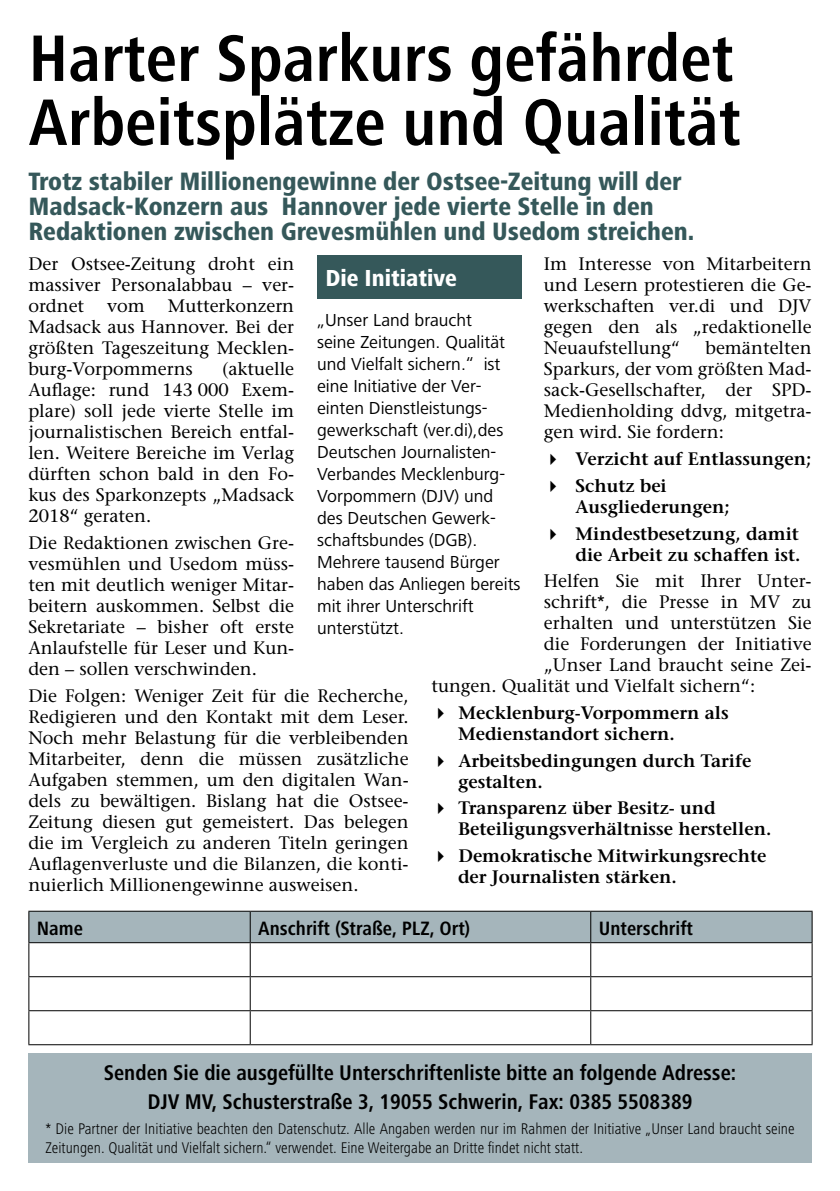
<style>
.page{position:relative;width:840px;height:1191px;background:#fff}
.page>*{position:absolute;margin:0;border:0;box-sizing:border-box;transform-origin:0 0}
.t1{font:700 condensed 68px/64px "Frutiger Next LT";color:#000}
.t2{font:800 condensed 26px/25px "Frutiger Next LT";color:#35585a}
.t3{font:800 condensed 24px "Frutiger Next LT";color:#fff}
.t4{font:700 condensed 22px/28.8px "Frutiger Next LT";color:#000;text-align:center}
.t5{font:700 condensed 20px "Frutiger Next LT";color:#000}
.t6{font:18px/21px "Stone Serif";color:#000;text-align:justify}
.t7{font:18px/22px "Frutiger Next LT";color:#000}
.t8{font:600 18px/21px "Stone Serif";color:#000}
.t9{font:300 condensed 16px/19.2px "Frutiger Next LT";color:#000}
</style>
<div class="page">
<div style="left:317px;top:255px;width:204px;height:43px;background:#35585a"></div>
<div style="left:29px;top:911px;width:782px;height:31px;background:#a5b5bb"></div>
<hr style="left:28px;top:943px;width:1px;height:33px;background:#000">
<hr style="left:249px;top:943px;width:1px;height:33px;background:#000">
<hr style="left:590px;top:943px;width:1px;height:33px;background:#000">
<hr style="left:811px;top:943px;width:1px;height:33px;background:#000">
<hr style="left:28px;top:976px;width:222px;height:1px;background:#000">
<hr style="left:28px;top:977px;width:1px;height:33px;background:#000">
<hr style="left:250px;top:976px;width:340px;height:1px;background:#000">
<hr style="left:249px;top:977px;width:1px;height:33px;background:#000">
<hr style="left:590px;top:976px;width:222px;height:1px;background:#000">
<hr style="left:590px;top:977px;width:1px;height:33px;background:#000">
<hr style="left:811px;top:977px;width:1px;height:33px;background:#000">
<hr style="left:28px;top:1010px;width:222px;height:1px;background:#000">
<hr style="left:28px;top:1011px;width:1px;height:33px;background:#000">
<hr style="left:250px;top:1010px;width:340px;height:1px;background:#000">
<hr style="left:249px;top:1011px;width:1px;height:33px;background:#000">
<hr style="left:590px;top:1010px;width:222px;height:1px;background:#000">
<hr style="left:590px;top:1011px;width:1px;height:33px;background:#000">
<hr style="left:811px;top:1011px;width:1px;height:33px;background:#000">
<hr style="left:28px;top:1044px;width:222px;height:1px;background:#000">
<hr style="left:250px;top:1044px;width:340px;height:1px;background:#000">
<hr style="left:590px;top:1044px;width:222px;height:1px;background:#000">
<hr style="left:28px;top:910px;width:222px;height:1px;background:#000">
<hr style="left:28px;top:911px;width:1px;height:31px;background:#000">
<hr style="left:250px;top:910px;width:340px;height:1px;background:#000">
<hr style="left:249px;top:911px;width:1px;height:31px;background:#000">
<hr style="left:590px;top:910px;width:222px;height:1px;background:#000">
<hr style="left:590px;top:911px;width:1px;height:31px;background:#000">
<hr style="left:811px;top:911px;width:1px;height:31px;background:#000">
<hr style="left:28px;top:942px;width:222px;height:1px;background:#000">
<hr style="left:250px;top:942px;width:340px;height:1px;background:#000">
<hr style="left:590px;top:942px;width:222px;height:1px;background:#000">
<div style="left:28px;top:1053px;width:783px;height:109px;background:#a5b5bb"></div>
<h1 class="t1" style="left:28px;top:26px;width:713px">Harter Sparkurs gefährdet<br>Arbeitsplätze und Qualität</h1>
<h2 class="t2" style="left:28px;top:169px;width:667px">Trotz stabiler Millionengewinne der Ostsee-Zeitung will der<br>Madsack-Konzern aus Hannover jede vierte Stelle in den<br>Redaktionen zwischen Grevesmühlen und Usedom streichen.</h2>
<h3 class="t3" style="left:325px;top:265px;width:133px">Die Initiative</h3>
<p class="t7" style="left:317px;top:309px;width:205px">„Unser Land braucht<br>seine Zeitungen. Qualität und Vielfalt sichern.“ ist eine Initiative der Ver&shy;einten Dienstleistungs&shy;gewerkschaft (ver.di),des<br>Deutschen Journalisten-<br>Verbandes Mecklenburg-<br>Vorpommern (DJV) und des Deutschen Gewerk&shy;schaftsbundes (DGB).<br>Mehrere tausend Bürger haben das Anliegen bereits mit ihrer Unterschrift unterstützt.</p>
<p class="t6" style="left:28px;top:253px;width:267px">Der Ostsee-Zeitung droht ein massiver Personalabbau – ver&shy;ordnet</p>
<p class="t6" style="left:543px;top:253px;width:269px">Im Interesse von Mitarbeitern und Lesern protestieren die Ge&shy;werkschaften ver.di und DJV gegen den als „redaktionelle Neuaufstellung“</p>
<p class="t6" style="left:28px;top:295px;width:267px;text-indent:139px">Mutterkonzern Madsack aus Hannover. Bei der größten Tageszeitung Mecklen&shy;burg-Vorpommerns</p>
<p class="t6" style="left:107px;top:295px;width:39px">vom</p>
<p class="t6" style="left:543px;top:338px;width:269px;text-indent:161px">bemäntelten Sparkurs, der vom größten Mad&shy;sack-Gesellschafter, der SPD-Medienholding ddvg, mitgetra&shy;gen wird. Sie fordern:</p>
<p class="t8" style="left:543px;top:448px;width:269px">✔ Verzicht auf Entlassungen;</p>
<p class="t8" style="left:575px;top:475px;width:156px;text-indent:-32px">✔ Schutz bei<br>Ausgliederungen;</p>
<p class="t8" style="left:543px;top:523px;width:258px;text-align:right">✔ Mindestbesetzung, damit die Arbeit zu schaffen ist.</p>
<p class="t6" style="left:543px;top:570px;width:269px">Helfen Sie mit Ihrer Unter-</p>
<p class="t6" style="left:543px;top:591px;width:269px">schrift*, die Presse in MV zu</p>
<p class="t6" style="left:543px;top:612px;width:269px">erhalten und unterstützen Sie</p>
<p class="t6" style="left:543px;top:633px;width:269px">die Forderungen der Initiative</p>
<p class="t6" style="left:543px;top:654px;width:269px">„Unser Land braucht seine Zei-</p>
<p class="t6" style="left:431px;top:675px;width:325px">tungen. Qualität und Vielfalt sichern“:</p>
<p class="t8" style="left:458px;top:702px;width:272px;text-indent:-27px">✔ Mecklenburg-Vorpommern als<br>Medienstandort sichern.</p>
<p class="t8" style="left:458px;top:750px;width:295px;text-indent:-27px">✔ Arbeitsbedingungen durch Tarife gestalten.</p>
<p class="t8" style="left:458px;top:797px;width:315px;text-indent:-27px">✔ Transparenz über Besitz- und<br>Beteiligungsverhältnisse herstellen.</p>
<p class="t8" style="left:458px;top:845px;width:310px;text-indent:-27px">✔ Demokratische Mitwirkungsrechte der Journalisten stärken.</p>
<p class="t6" style="left:28px;top:358px;width:267px;text-indent:193px">(aktuelle Auflage: rund 143 000 Exem&shy;plare) soll jede vierte Stelle im journalistischen Bereich entfal&shy;len. Weitere Bereiche im Verlag dürften schon bald in den Fo&shy;kus des Sparkonzepts „Madsack 2018“ geraten.</p>
<p class="t6" style="left:28px;top:532px;width:267px">Die Redaktionen zwischen Gre&shy;vesmühlen und Usedom müss&shy;ten mit deutlich weniger Mitar&shy;beitern auskommen. Selbst die Sekretariate – bisher oft erste Anlaufstelle für Leser und Kun&shy;den – sollen verschwinden.</p>
<p class="t6" style="left:28px;top:685px;width:381px">Die Folgen: Weniger Zeit für die Recherche, Redigieren und den Kontakt mit dem Leser.<br>Noch mehr Belastung für die verbleibenden Mitarbeiter, denn die müssen zusätzliche Aufgaben stemmen, um den digitalen Wan&shy;dels zu bewältigen. Bislang hat die Ostsee-Zeitung diesen gut gemeistert. Das belegen die im Vergleich zu anderen Titeln geringen Auflagenverluste und die Bilanzen, die konti&shy;nuierlich Millionengewinne ausweisen.</p>
<p class="t5" style="left:37px;top:917px;width:48px">Name</p>
<p class="t5" style="left:258px;top:917px;width:213px">Anschrift (Straße, PLZ, Ort)</p>
<p class="t5" style="left:598px;top:917px;width:96px">Unterschrift</p>
<p class="t4" style="left:104px;top:1058px;width:633px">Senden Sie die ausgefüllte Unterschriftenliste bitte an folgende Adresse:<br>DJV MV, Schusterstraße 3, 19055 Schwerin, Fax: 0385 5508389</p>
<p class="t9" style="left:45px;top:1119px;width:750px">* Die Partner der Initiative beachten den Datenschutz. Alle Angaben werden nur im Rahmen der Initiative „Unser Land braucht seine<br>Zeitungen. Qualität und Vielfalt sichern.“ verwendet. Eine Weitergabe an Dritte findet nicht statt.</p>
</div>
